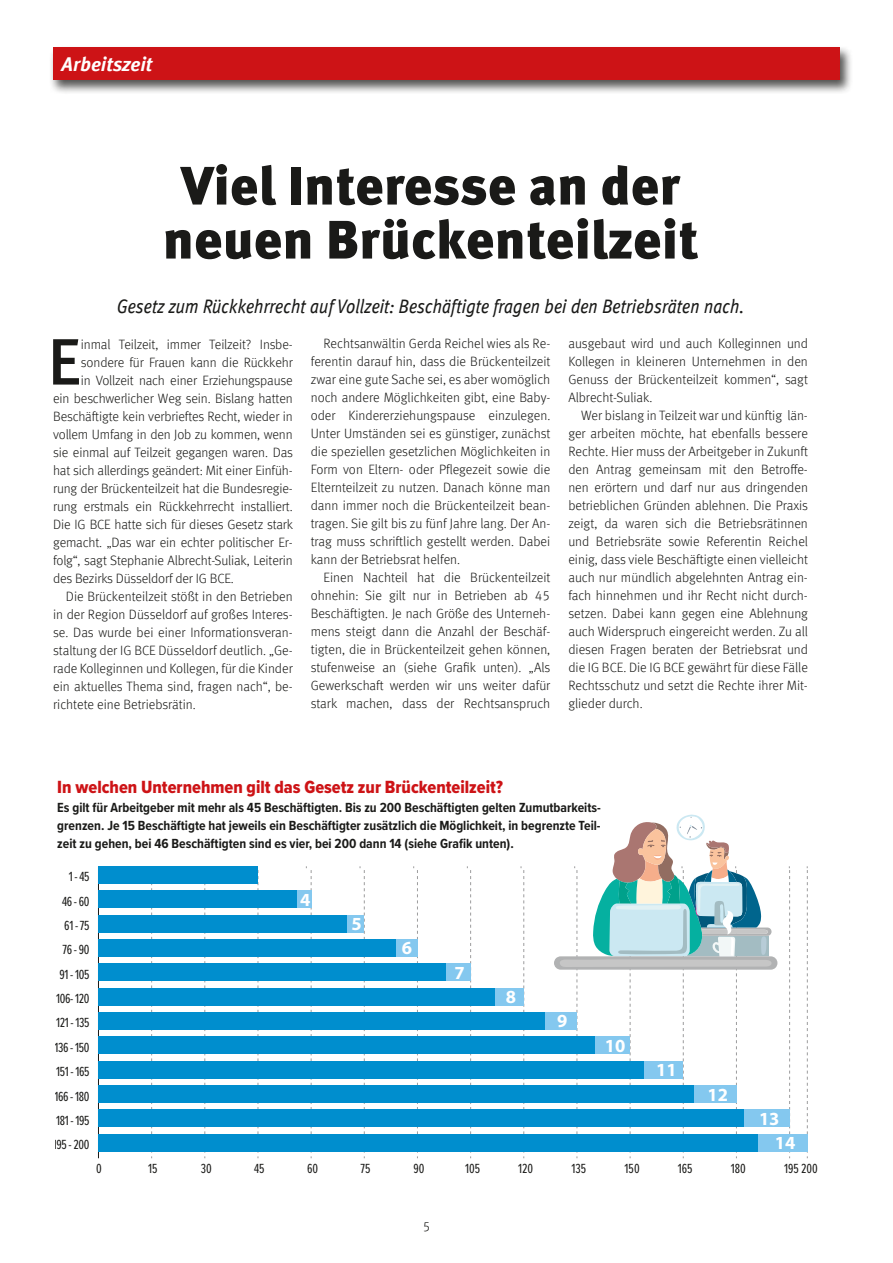
<style>
.page{position:relative;width:893px;height:1263px;background:#fff}
.page>*{position:absolute;margin:0;border:0;box-sizing:border-box;transform-origin:0 0}
.t1{font:500 65.55px "Meta Offc Pro";color:#1a1a18}
.t2{font:900 54px/54px "Meta Offc Pro";color:#1a1a18;text-align:center}
.t3{font:italic condensed 19.5px "Meta Offc Pro";color:#1a1a18}
.t4{font:italic 700 19.5px "Meta Offc Pro";color:#fff}
.t5{font:700 18.6px "Myriad Pro";color:#fff}
.t6{font:18.3px "Proxima Nova Cond Extrabld";color:#cd1316}
.t7{font:700 13.65px/18.3px "Proxima Nova Cond";color:#1a1a18;text-align:justify}
.t8{font:13.65px "Proxima Nova Ex Cn";letter-spacing:-.025em;color:#1a1a18}
.t9{font:300 13.5px/18px "Meta Offc Pro";letter-spacing:-.01em;color:#1a1a18;text-align:justify}
</style>
<div class="page">
<div style="left:49px;top:45px;width:803px;height:50px;background:#1a1a18;opacity:.75"></div>
<div style="left:53px;top:48px;width:787px;height:32px;background:#cd1316"></div>
<svg style="left:306px;top:866px;width:6px;height:292px"></svg>
<svg style="left:360px;top:866px;width:5px;height:292px"></svg>
<svg style="left:413px;top:866px;width:5px;height:292px"></svg>
<svg style="left:467px;top:866px;width:4px;height:292px"></svg>
<svg style="left:521px;top:866px;width:3px;height:292px"></svg>
<svg style="left:789px;top:866px;width:1px;height:292px"></svg>
<svg style="left:252px;top:870px;width:7px;height:288px"></svg>
<svg style="left:199px;top:884px;width:6px;height:274px"></svg>
<svg style="left:145px;top:884px;width:7px;height:274px"></svg>
<svg style="left:807px;top:866px;width:1px;height:292px"></svg>
<hr style="left:98px;top:866px;width:1px;height:292px;background:#1a1a18">
<hr style="left:98px;top:1151px;width:709px;height:1px;background:#1a1a18">
<div style="left:297px;top:891px;width:14px;height:17px;background:#84c8ef"></div>
<div style="left:347px;top:915px;width:17px;height:17px;background:#84c8ef"></div>
<div style="left:396px;top:939px;width:21px;height:18px;background:#84c8ef"></div>
<div style="left:446px;top:964px;width:25px;height:17px;background:#84c8ef"></div>
<div style="left:495px;top:988px;width:29px;height:17px;background:#84c8ef"></div>
<div style="left:545px;top:1012px;width:32px;height:18px;background:#84c8ef"></div>
<div style="left:743px;top:1109px;width:47px;height:18px;background:#84c8ef"></div>
<div style="left:758px;top:1134px;width:49px;height:17px;background:#84c8ef"></div>
<div style="left:98px;top:891px;width:199px;height:17px;background:#008ece"></div>
<div style="left:98px;top:915px;width:249px;height:17px;background:#008ece"></div>
<div style="left:98px;top:866px;width:160px;height:18px;background:#008ece"></div>
<div style="left:98px;top:939px;width:298px;height:18px;background:#008ece"></div>
<div style="left:98px;top:964px;width:348px;height:17px;background:#008ece"></div>
<div style="left:98px;top:988px;width:397px;height:17px;background:#008ece"></div>
<div style="left:98px;top:1012px;width:447px;height:18px;background:#008ece"></div>
<div style="left:98px;top:1036px;width:497px;height:18px;background:#008ece"></div>
<div style="left:98px;top:1061px;width:546px;height:17px;background:#008ece"></div>
<div style="left:98px;top:1085px;width:596px;height:18px;background:#008ece"></div>
<div style="left:98px;top:1109px;width:645px;height:18px;background:#008ece"></div>
<div style="left:98px;top:1134px;width:660px;height:17px;background:#008ece"></div>
<svg style="left:554px;top:815px;width:223px;height:343px"></svg>
<h3 class="t4" style="left:62px;top:49px;width:92px">Arbeitszeit</h3>
<h2 class="t2" style="left:163px;top:156px;width:537px">Viel Interesse an der neuen Brückenteilzeit</h2>
<h3 class="t3" style="left:117px;top:291px;width:629px">Gesetz zum Rückkehrrecht auf Vollzeit: Beschäftigte fragen bei den Betriebsräten nach.</h3>
<h1 class="t1" style="left:48px;top:311px;width:35px">E</h1>
<p class="t9" style="left:81px;top:334px;width:213px">inmal Teilzeit, immer Teilzeit? Insbe-</p>
<p class="t9" style="left:81px;top:352px;width:213px">sondere für Frauen kann die Rückkehr</p>
<p class="t9" style="left:81px;top:370px;width:213px">in Vollzeit nach einer Erziehungspause</p>
<p class="t9" style="left:53px;top:388px;width:241px">ein beschwerlicher Weg sein. Bislang hatten</p>
<p class="t9" style="left:53px;top:406px;width:241px">Beschäftigte kein verbrieftes Recht, wieder in</p>
<p class="t9" style="left:53px;top:424px;width:241px">vollem Umfang in den Job zu kommen, wenn</p>
<p class="t9" style="left:53px;top:442px;width:241px">sie einmal auf Teilzeit gegangen waren. Das</p>
<p class="t9" style="left:53px;top:460px;width:241px">hat sich allerdings geändert: Mit einer Einfüh-</p>
<p class="t9" style="left:53px;top:478px;width:241px">rung der Brückenteilzeit hat die Bundesregie-</p>
<p class="t9" style="left:53px;top:496px;width:241px">rung erstmals ein Rückkehrrecht installiert.</p>
<p class="t9" style="left:53px;top:514px;width:241px">Die IG BCE hatte sich für dieses Gesetz stark</p>
<p class="t9" style="left:53px;top:532px;width:241px">gemacht. „Das war ein echter politischer Er-</p>
<p class="t9" style="left:53px;top:550px;width:241px">folg“, sagt Stephanie Albrecht-Suliak, Leiterin</p>
<p class="t9" style="left:53px;top:568px;width:182px">des Bezirks Düsseldorf der IG BCE.</p>
<p class="t9" style="left:66px;top:586px;width:228px">Die Brückenteilzeit stößt in den Betrieben</p>
<p class="t9" style="left:53px;top:604px;width:241px">in der Region Düsseldorf auf großes Interes-</p>
<p class="t9" style="left:53px;top:622px;width:241px">se. Das wurde bei einer Informationsveran-</p>
<p class="t9" style="left:53px;top:640px;width:241px">staltung der IG BCE Düsseldorf deutlich. „Ge-</p>
<p class="t9" style="left:53px;top:658px;width:241px">rade Kolleginnen und Kollegen, für die Kinder</p>
<p class="t9" style="left:53px;top:676px;width:241px">ein aktuelles Thema sind, fragen nach“, be-</p>
<p class="t9" style="left:53px;top:694px;width:144px">richtete eine Betriebsrätin.</p>
<p class="t9" style="left:311px;top:334px;width:241px;text-indent:13px">Rechtsanwältin Gerda Reichel wies als Re&shy;ferentin darauf hin, dass die Brückenteilzeit zwar eine gute Sache sei, es aber womöglich noch andere Möglichkeiten gibt, eine Baby&shy;oder Kindererziehungspause einzulegen.<br>Unter Umständen sei es günstiger, zunächst die speziellen gesetzlichen Möglichkeiten in Form von Eltern- oder Pflegezeit sowie die Elternteilzeit zu nutzen. Danach könne man dann immer noch die Brückenteilzeit bean&shy;tragen. Sie gilt bis zu fünf Jahre lang. Der An&shy;trag muss schriftlich gestellt werden. Dabei kann der Betriebsrat helfen.</p>
<p class="t9" style="left:311px;top:568px;width:241px;text-indent:13px">Einen Nachteil hat die Brückenteilzeit ohnehin: Sie gilt nur in Betrieben ab 45<br>Beschäftigten. Je nach Größe des Unterneh&shy;mens steigt dann die Anzahl der Beschäf&shy;tigten, die in Brückenteilzeit gehen können, stufenweise an (siehe Grafik unten). „Als Gewerkschaft werden wir uns weiter dafür stark machen, dass der Rechtsanspruch</p>
<p class="t9" style="left:568px;top:334px;width:241px">ausgebaut wird und auch Kolleginnen und Kollegen in kleineren Unternehmen in den Genuss der Brückenteilzeit kommen“, sagt Albrecht-Suliak.</p>
<p class="t9" style="left:568px;top:406px;width:241px;text-indent:13px">Wer bislang in Teilzeit war und künftig län&shy;ger arbeiten möchte, hat ebenfalls bessere Rechte. Hier muss der Arbeitgeber in Zukunft den Antrag gemeinsam mit den Betroffe&shy;nen erörtern und darf nur aus dringenden betrieblichen Gründen ablehnen. Die Praxis zeigt, da waren sich die Betriebsrätinnen und Betriebsräte sowie Referentin Reichel einig, dass viele Beschäftigte einen vielleicht auch nur mündlich abgelehnten Antrag ein&shy;fach hinnehmen und ihr Recht nicht durch&shy;setzen. Dabei kann gegen eine Ablehnung auch Widerspruch eingereicht werden. Zu all diesen Fragen beraten der Betriebsrat und die IG BCE. Die IG BCE gewährt für diese Fälle Rechtsschutz und setzt die Rechte ihrer Mit&shy;glieder durch.</p>
<h3 class="t6" style="left:57px;top:774px;width:447px">In welchen Unternehmen gilt das Gesetz zur Brückenteilzeit?</h3>
<p class="t7" style="left:57px;top:798px;width:545px">Es gilt für Arbeitgeber mit mehr als 45 Beschäftigten. Bis zu 200 Beschäftigten gelten Zumutbarkeits&shy;grenzen. Je 15 Beschäftigte hat jeweils ein Beschäftigter zusätzlich die Möglichkeit, in begrenzte Teil&shy;zeit zu gehen, bei 46 Beschäftigten sind es vier, bei 200 dann 14 (siehe Grafik unten).</p>
<p class="t8" style="left:69px;top:867px;width:22px">1- 45</p>
<p class="t8" style="left:62px;top:891px;width:29px">46-60</p>
<h3 class="t5" style="left:300px;top:887px;width:12px">4</h3>
<p class="t8" style="left:64px;top:915px;width:27px">61-75</p>
<h3 class="t5" style="left:352px;top:911px;width:12px">5</h3>
<p class="t8" style="left:63px;top:940px;width:28px">76-90</p>
<h3 class="t5" style="left:402px;top:936px;width:12px">6</h3>
<p class="t8" style="left:59px;top:964px;width:32px">91-105</p>
<h3 class="t5" style="left:454px;top:960px;width:12px">7</h3>
<p class="t8" style="left:56px;top:988px;width:35px">106-120</p>
<h3 class="t5" style="left:506px;top:985px;width:12px">8</h3>
<p class="t8" style="left:56px;top:1013px;width:35px">121-135</p>
<h3 class="t5" style="left:557px;top:1009px;width:12px">9</h3>
<p class="t8" style="left:54px;top:1037px;width:37px">136-150</p>
<h3 class="t5" style="left:605px;top:1033px;width:22px">10</h3>
<p class="t8" style="left:56px;top:1062px;width:35px">151-165</p>
<h3 class="t5" style="left:656px;top:1058px;width:22px">11</h3>
<p class="t8" style="left:54px;top:1086px;width:37px">166-180</p>
<h3 class="t5" style="left:708px;top:1082px;width:22px">12</h3>
<p class="t8" style="left:56px;top:1110px;width:35px">181-195</p>
<h3 class="t5" style="left:759px;top:1106px;width:22px">13</h3>
<p class="t8" style="left:53px;top:1135px;width:38px">195-200</p>
<h3 class="t5" style="left:775px;top:1131px;width:22px">14</h3>
<p class="t8" style="left:96px;top:1158px;width:7px">0</p>
<p class="t8" style="left:148px;top:1158px;width:11px">15</p>
<p class="t8" style="left:201px;top:1158px;width:12px">30</p>
<p class="t8" style="left:254px;top:1158px;width:12px">45</p>
<p class="t8" style="left:307px;top:1158px;width:13px">60</p>
<p class="t8" style="left:361px;top:1158px;width:11px">75</p>
<p class="t8" style="left:413px;top:1158px;width:13px">90</p>
<p class="t8" style="left:465px;top:1158px;width:17px">105</p>
<p class="t8" style="left:518px;top:1158px;width:17px">120</p>
<p class="t8" style="left:571px;top:1158px;width:16px">135</p>
<p class="t8" style="left:625px;top:1158px;width:17px">150</p>
<p class="t8" style="left:678px;top:1158px;width:16px">165</p>
<p class="t8" style="left:731px;top:1158px;width:17px">180</p>
<p class="t8" style="left:784px;top:1158px;width:35px">195 200</p>
<p class="t9" style="left:422px;top:1216px;width:9px">5</p>
</div>
